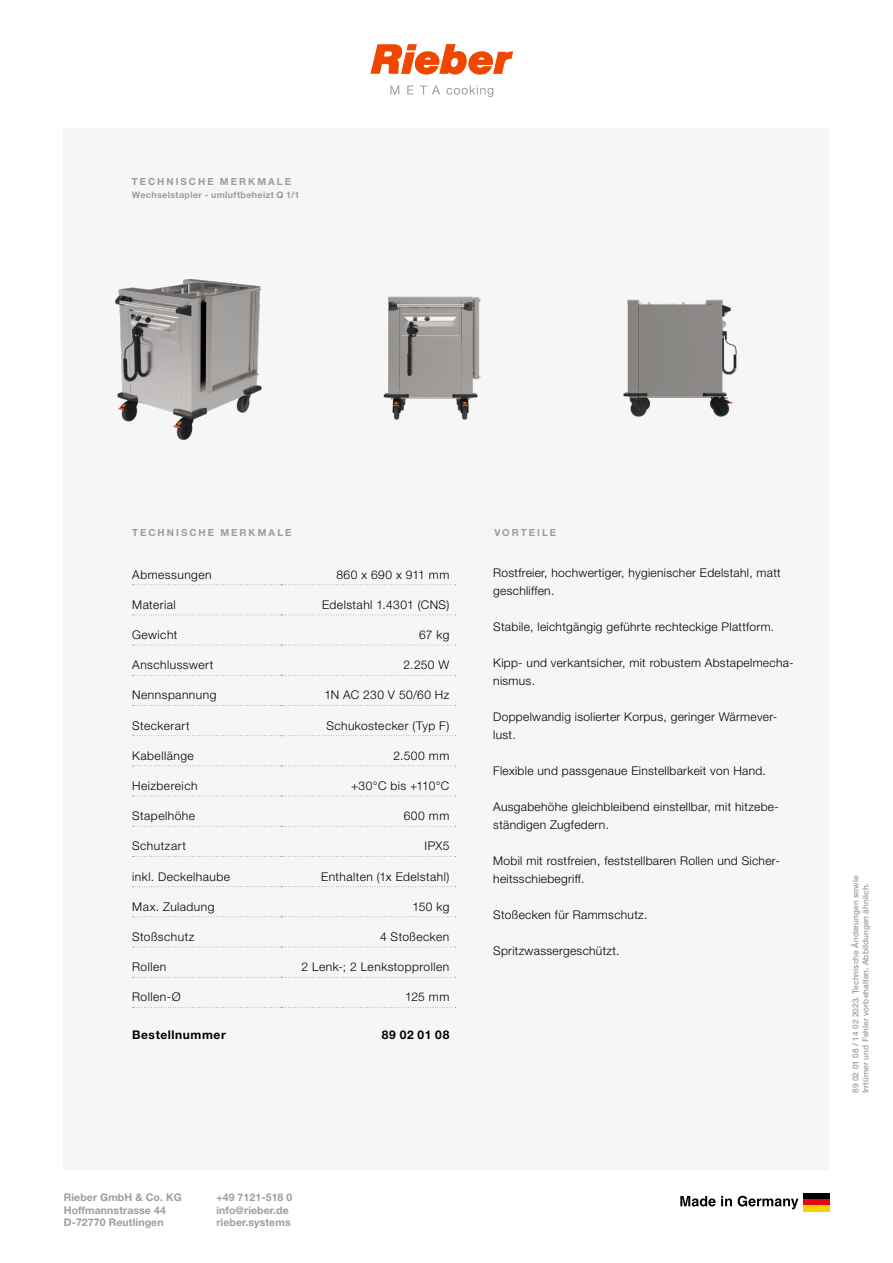
<style>
.page{position:relative;width:893px;height:1263px;background:#fff}
.page>*{position:absolute;margin:0;border:0;box-sizing:border-box;transform-origin:0 0}
.vorteilstext{font:300 12px/18px "Helvetica Neue LT Std";letter-spacing:.025em;color:#000}
.Data-koerper_rechts{font:300 12px "Helvetica Neue LT Std";letter-spacing:.04em;color:#000}
.Data-koerper_links{font:300 12px "Helvetica Neue LT Std";letter-spacing:.04em;color:#000}
.Data-fuss_links{font:700 12px "Helvetica Neue LT Std";letter-spacing:.05em;color:#000}
.Data-fuss_rechts{font:700 12px "Helvetica Neue LT Std";letter-spacing:.055em;color:#000}
.t1{font:700 10.5px/12.6px "Helvetica Neue LT Std";letter-spacing:.01em;color:#9d9d9c}
.titel{font:700 9.75px "Helvetica Neue LT Std";letter-spacing:.205em;color:#9d9d9c}
.Data-header_links{font:700 9.75px "Helvetica Neue LT Std";letter-spacing:.21em;color:#9d9d9c}
.titel_subtitel{font:700 9px "Helvetica Neue LT Std";letter-spacing:.04em;color:#9d9d9c}
.drucknorm{font:500 8.25px/9.9px "Helvetica Neue LT Std";letter-spacing:.01em;color:#9d9d9c}
</style>
<div class="page">
<div style="left:64px;top:128px;width:765px;height:1041px;background:#f6f6f6"></div>
<div style="left:803px;top:1193px;width:26px;height:6px;background:#000"></div>
<div style="left:803px;top:1199px;width:26px;height:6px;background:#e30613"></div>
<div style="left:803px;top:1205px;width:26px;height:6px;background:#f8d200"></div>
<svg style="left:680px;top:1196px;width:52px;height:10px"></svg>
<svg style="left:738px;top:1196px;width:60px;height:13px"></svg>
<svg style="left:370px;top:44px;width:143px;height:31px"></svg>
<svg style="left:390px;top:86px;width:9px;height:8px"></svg>
<svg style="left:407px;top:86px;width:6px;height:8px"></svg>
<svg style="left:420px;top:86px;width:20px;height:8px"></svg>
<svg style="left:446px;top:86px;width:47px;height:11px"></svg>
<img style="left:115px;top:279px;width:147px;height:162px">
<img style="left:383px;top:296px;width:98px;height:124px">
<img style="left:623px;top:299px;width:114px;height:118px">
<svg style="left:133px;top:584px;width:323px;height:1px"></svg>
<svg style="left:133px;top:614px;width:323px;height:1px"></svg>
<svg style="left:133px;top:645px;width:323px;height:1px"></svg>
<svg style="left:133px;top:675px;width:323px;height:1px"></svg>
<svg style="left:133px;top:705px;width:323px;height:1px"></svg>
<svg style="left:133px;top:735px;width:323px;height:1px"></svg>
<svg style="left:133px;top:765px;width:323px;height:1px"></svg>
<svg style="left:133px;top:796px;width:323px;height:1px"></svg>
<svg style="left:133px;top:826px;width:323px;height:1px"></svg>
<svg style="left:133px;top:856px;width:323px;height:1px"></svg>
<svg style="left:133px;top:886px;width:323px;height:1px"></svg>
<svg style="left:133px;top:916px;width:323px;height:1px"></svg>
<svg style="left:133px;top:947px;width:323px;height:1px"></svg>
<svg style="left:133px;top:977px;width:323px;height:1px"></svg>
<svg style="left:133px;top:1007px;width:323px;height:1px"></svg>
<p class="titel" style="left:132px;top:175px;width:161px">TECHNISCHE MERKMALE</p>
<p class="titel_subtitel" style="left:132px;top:189px;width:169px">Wechselstapler - umluftbeheizt Q 1/1</p>
<p class="Data-header_links" style="left:132px;top:526px;width:161px">TECHNISCHE MERKMALE</p>
<p class="Data-koerper_links" style="left:132px;top:567px;width:81px">Abmessungen</p>
<p class="Data-koerper_rechts" style="left:336px;top:567px;width:115px">860 x 690 x 911 mm</p>
<p class="Data-koerper_links" style="left:132px;top:597px;width:45px">Material</p>
<p class="Data-koerper_rechts" style="left:322px;top:597px;width:129px">Edelstahl 1.4301 (CNS)</p>
<p class="Data-koerper_links" style="left:132px;top:627px;width:47px">Gewicht</p>
<p class="Data-koerper_rechts" style="left:419px;top:627px;width:32px">67 kg</p>
<p class="Data-koerper_links" style="left:132px;top:658px;width:83px">Anschlusswert</p>
<p class="Data-koerper_rechts" style="left:404px;top:658px;width:47px">2.250 W</p>
<p class="Data-koerper_links" style="left:132px;top:688px;width:86px">Nennspannung</p>
<p class="Data-koerper_rechts" style="left:324px;top:688px;width:126px">1N AC 230 V 50/60 Hz</p>
<p class="Data-koerper_links" style="left:132px;top:718px;width:59px">Steckerart</p>
<p class="Data-koerper_rechts" style="left:326px;top:718px;width:124px">Schukostecker (Typ F)</p>
<p class="Data-koerper_links" style="left:132px;top:748px;width:63px">Kabellänge</p>
<p class="Data-koerper_rechts" style="left:394px;top:748px;width:57px">2.500 mm</p>
<p class="Data-koerper_links" style="left:132px;top:778px;width:67px">Heizbereich</p>
<p class="Data-koerper_rechts" style="left:351px;top:778px;width:100px">+30°C bis +110°C</p>
<p class="Data-koerper_links" style="left:132px;top:809px;width:64px">Stapelhöhe</p>
<p class="Data-koerper_rechts" style="left:404px;top:809px;width:47px">600 mm</p>
<p class="Data-koerper_links" style="left:132px;top:839px;width:55px">Schutzart</p>
<p class="Data-koerper_rechts" style="left:425px;top:839px;width:26px">IPX5</p>
<p class="Data-koerper_links" style="left:132px;top:869px;width:99px">inkl. Deckelhaube</p>
<p class="Data-koerper_rechts" style="left:321px;top:869px;width:130px">Enthalten (1x Edelstahl)</p>
<p class="Data-koerper_links" style="left:132px;top:899px;width:84px">Max. Zuladung</p>
<p class="Data-koerper_rechts" style="left:412px;top:899px;width:38px">150 kg</p>
<p class="Data-koerper_links" style="left:132px;top:929px;width:64px">Stoßschutz</p>
<p class="Data-koerper_rechts" style="left:380px;top:929px;width:71px">4 Stoßecken</p>
<p class="Data-koerper_links" style="left:132px;top:959px;width:36px">Rollen</p>
<p class="Data-koerper_rechts" style="left:302px;top:959px;width:149px">2 Lenk-; 2 Lenkstopprollen</p>
<p class="Data-koerper_links" style="left:132px;top:990px;width:50px">Rollen-Ø</p>
<p class="Data-koerper_rechts" style="left:405px;top:990px;width:46px">125 mm</p>
<p class="Data-fuss_links" style="left:132px;top:1028px;width:95px">Bestellnummer</p>
<p class="Data-fuss_rechts" style="left:382px;top:1028px;width:69px">89 02 01 08</p>
<p class="titel" style="left:494px;top:526px;width:63px">VORTEILE</p>
<p class="vorteilstext" style="left:493px;top:564px;width:289px">Rostfreier, hochwertiger, hygienischer Edelstahl, matt geschliffen.</p>
<p class="vorteilstext" style="left:493px;top:618px;width:283px">Stabile, leichtgängig geführte rechteckige Plattform.</p>
<p class="vorteilstext" style="left:493px;top:654px;width:302px">Kipp- und verkantsicher, mit robustem Abstapelmecha&shy;nismus.</p>
<p class="vorteilstext" style="left:493px;top:708px;width:285px">Doppelwandig isolierter Korpus, geringer Wärmever&shy;lust.</p>
<p class="vorteilstext" style="left:493px;top:762px;width:274px">Flexible und passgenaue Einstellbarkeit von Hand.</p>
<p class="vorteilstext" style="left:493px;top:798px;width:287px">Ausgabehöhe gleichbleibend einstellbar, mit hitzebe&shy;ständigen Zugfedern.</p>
<p class="vorteilstext" style="left:493px;top:852px;width:288px">Mobil mit rostfreien, feststellbaren Rollen und Sicher&shy;heitsschiebegriff.</p>
<p class="vorteilstext" style="left:493px;top:906px;width:156px">Stoßecken für Rammschutz.</p>
<p class="vorteilstext" style="left:493px;top:942px;width:128px">Spritzwassergeschützt.</p>
<p class="t1" style="left:64px;top:1191px;width:120px">Rieber GmbH &amp; Co. KG<br>Hoffmannstrasse 44<br>D-72770 Reutlingen</p>
<p class="t1" style="left:216px;top:1191px;width:77px">+49 7121-518 0 info@rieber.de rieber.systems</p>
<p class="drucknorm" style="left:850px;top:1093px;width:219px;rotate:-90deg">89 02 01 08 / 14 02 2023. Technische Änderungen sowie<br>Irrtümer und Fehler vorbehalten. Abbildungen ähnlich.</p>
</div>
